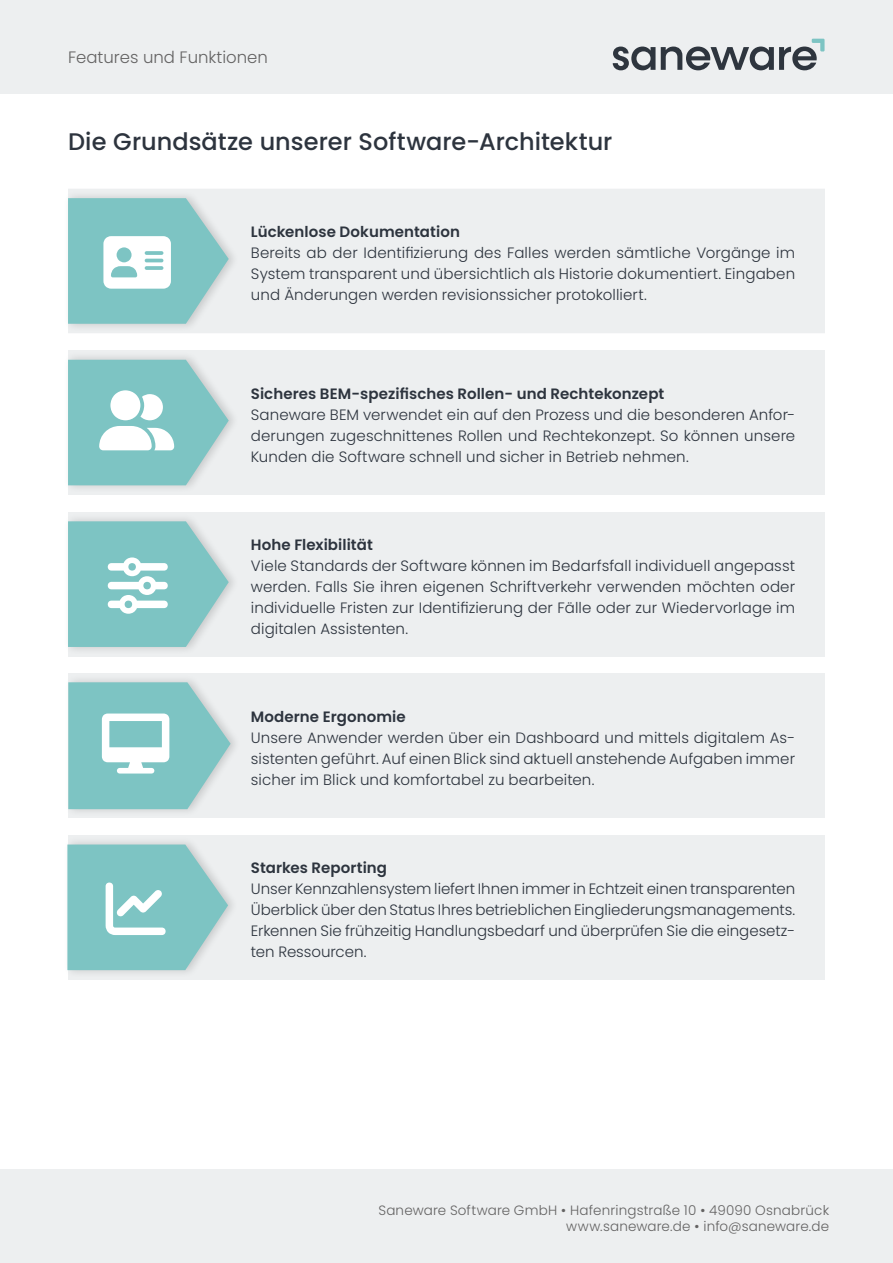
<style>
.page{position:relative;width:893px;height:1263px;background:#fff}
.page>*{position:absolute;margin:0;border:0;box-sizing:border-box;transform-origin:0 0}
.t1{font:500 24px "Poppins";color:#2d343e}
.t2{font:300 16.5px "Poppins";color:#646363}
.t3{font:300 15px/21px "Poppins";letter-spacing:.01em;color:#2d343e;text-align:justify}
.t4{font:600 15px "Poppins";letter-spacing:.005em;color:#2d343e}
.t5{font:300 13.5px/16.2px "Poppins";letter-spacing:.01em;color:#646363;text-align:right}
.s1{font-weight:400}
</style>
<div class="page">
<div style="left:0;top:0;width:893px;height:94px;background:#edeff0"></div>
<svg style="left:613px;top:47px;width:42px;height:23px"></svg>
<svg style="left:661px;top:39px;width:163px;height:31px"></svg>
<div style="left:68px;top:189px;width:757px;height:144px;background:#edeff0"></div>
<div style="left:63px;top:190px;width:177px;height:142px;background:#000;opacity:.16"></div>
<div style="left:68px;top:673px;width:757px;height:145px;background:#edeff0"></div>
<div style="left:64px;top:674px;width:178px;height:143px;background:#000;opacity:.16"></div>
<div style="left:68px;top:512px;width:757px;height:144px;background:#edeff0"></div>
<div style="left:63px;top:513px;width:177px;height:142px;background:#000;opacity:.16"></div>
<div style="left:68px;top:350px;width:757px;height:145px;background:#edeff0"></div>
<div style="left:63px;top:351px;width:177px;height:143px;background:#000;opacity:.16"></div>
<div style="left:68px;top:835px;width:757px;height:145px;background:#edeff0"></div>
<div style="left:63px;top:836px;width:176px;height:143px;background:#000;opacity:.16"></div>
<div style="left:0;top:1169px;width:893px;height:94px;background:#edeff0"></div>
<svg style="left:68px;top:198px;width:161px;height:126px;background:#8bc8c8"></svg>
<svg style="left:68px;top:521px;width:161px;height:126px;background:#8bc8c8"></svg>
<svg style="left:67px;top:844px;width:161px;height:126px;background:#8bc8c8"></svg>
<svg style="left:68px;top:682px;width:163px;height:127px;background:#8bc8c8"></svg>
<svg style="left:68px;top:360px;width:161px;height:125px;background:#8bc8c8"></svg>
<p class="t2" style="left:68px;top:48px;width:201px">Features und Funktionen</p>
<h1 class="t1" style="left:68px;top:128px;width:546px">Die Grundsätze unserer Software-Architektur</h1>
<p class="t4" style="left:251px;top:223px;width:211px">Lückenlose Dokumentation</p>
<p class="t3" style="left:251px;top:243px;width:546px">Bereits ab der Identifizierung des Falles werden sämtliche Vorgänge im System transparent und übersichtlich als Historie dokumentiert. Eingaben und Änderungen werden revisionssicher protokolliert.</p>
<p class="t4" style="left:251px;top:385px;width:415px">Sicheres BEM-spezifisches Rollen- und Rechtekonzept</p>
<p class="t3" style="left:251px;top:404px;width:546px">Saneware BEM verwendet ein auf den Prozess und die besonderen Anfor&shy;derungen zugeschnittenes Rollen und Rechtekonzept. So können unsere Kunden die Software schnell und sicher in Betrieb nehmen.</p>
<p class="t4" style="left:251px;top:536px;width:123px">Hohe Flexibilität</p>
<p class="t3" style="left:251px;top:555px;width:546px">Viele Standards der Software können im Bedarfsfall individuell angepasst werden. Falls Sie ihren eigenen Schriftverkehr verwenden möchten oder individuelle Fristen zur Identifizierung der Fälle oder zur Wiedervorlage im digitalen Assistenten.</p>
<p class="t4" style="left:251px;top:708px;width:156px">Moderne Ergonomie</p>
<p class="t3" style="left:251px;top:727px;width:546px">Unsere Anwender werden über ein Dashboard und mittels digitalem As&shy;sistenten geführt. Auf einen Blick sind aktuell anstehende Aufgaben immer sicher im Blick und komfortabel zu bearbeiten.</p>
<p class="t4" style="left:251px;top:859px;width:138px">Starkes Reporting</p>
<p class="t3" style="left:251px;top:878px;width:546px">Unser Kennzahlensystem liefert Ihnen immer in Echtzeit einen transparenten Überblick über den Status Ihres betrieblichen Eingliederungsmanagements.<br>Erkennen Sie frühzeitig Handlungsbedarf und überprüfen Sie die eingesetz&shy;ten Ressourcen.</p>
<p class="t5" style="left:378px;top:1202px;width:452px">Saneware Software GmbH <span class="s1">•</span> Hafenringstraße 10 <span class="s1">•</span> 49090 Osnabrück www.saneware.de <span class="s1">•</span> info@saneware.de</p>
</div>
